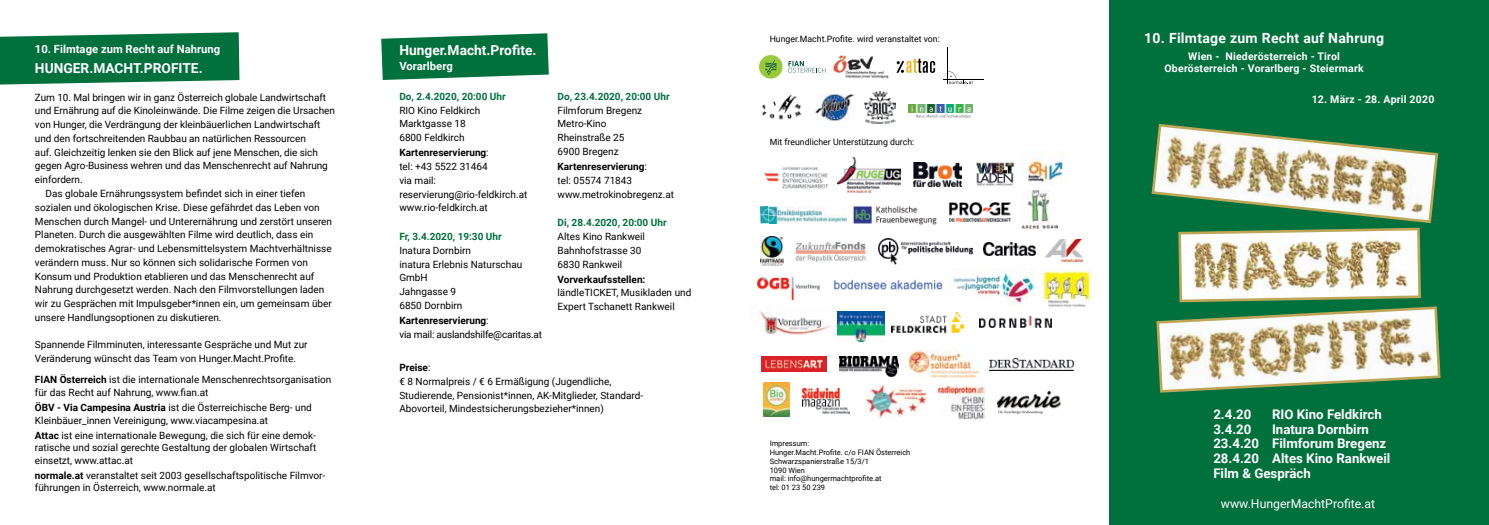
<style>
.page{position:relative;width:1489px;height:525px;background:#fff}
.page>*{position:absolute;margin:0;border:0;box-sizing:border-box;transform-origin:0 0}
.t1{font:700 14px "Roboto";letter-spacing:.02em;color:#fff}
.t2{font:700 13.75px "Roboto";color:#fff}
.t3{font:700 13.25px/14.8px "Roboto";color:#fff}
.t4{font:12.25px "Roboto";color:#fff}
.t5{font:700 11.25px "Roboto";color:#fff}
.t6{font:700 10.5px/12.2px "Roboto";letter-spacing:.02em;color:#fff;text-align:center}
.t7{font:10px/13.8px "Roboto";color:#000}
.t8{font:700 10px "Roboto";color:#00703c}
.t9{font:10px/13.8px "Roboto";letter-spacing:-.02em;color:#000}
.t10{font:700 10px "Roboto";color:#000}
.t11{font:8.75px "Roboto";color:#000}
.t12{font:7.5px/8.8px "Roboto";color:#000}
.s1{font-weight:700}
</style>
<div class="page">
<div style="left:1109px;top:0;width:379px;height:524px;background:#00703c"></div>
<svg style="left:1151px;top:123px;width:290px;height:270px"></svg>
<svg style="left:0;top:32px;width:239px;height:52px;background:#147b4b"></svg>
<img style="left:833px;top:55px;width:56px;height:24px">
<hr style="left:947px;top:47px;width:1px;height:37px;background:#000">
<hr style="left:943px;top:79px;width:40px;height:1px;background:#000">
<svg style="left:948px;top:71px;width:24px;height:13px"></svg>
<svg style="left:896px;top:59px;width:39px;height:14px"></svg>
<div style="left:759px;top:55px;width:23px;height:23px;background:#9aca3c;border-radius:50%"></div>
<svg style="left:765px;top:60px;width:11px;height:15px"></svg>
<svg style="left:788px;top:61px;width:37px;height:12px"></svg>
<svg style="left:381px;top:33px;width:168px;height:47px;background:#218255"></svg>
<img style="left:760px;top:236px;width:24px;height:29px">
<img style="left:878px;top:238px;width:94px;height:26px">
<img style="left:764px;top:166px;width:65px;height:23px">
<img style="left:837px;top:157px;width:63px;height:35px">
<img style="left:1021px;top:190px;width:36px;height:38px">
<img style="left:913px;top:162px;width:48px;height:25px">
<img style="left:853px;top:205px;width:84px;height:20px">
<img style="left:949px;top:203px;width:61px;height:18px">
<img style="left:976px;top:162px;width:39px;height:24px">
<img style="left:795px;top:242px;width:71px;height:19px">
<img style="left:1021px;top:151px;width:43px;height:32px">
<img style="left:760px;top:206px;width:86px;height:17px">
<img style="left:802px;top:388px;width:47px;height:25px">
<img style="left:761px;top:356px;width:65px;height:15px">
<img style="left:989px;top:358px;width:84px;height:12px">
<img style="left:763px;top:382px;width:26px;height:34px">
<img style="left:909px;top:349px;width:71px;height:28px">
<img style="left:839px;top:356px;width:59px;height:20px">
<img style="left:983px;top:242px;width:51px;height:14px">
<img style="left:865px;top:384px;width:62px;height:33px">
<img style="left:937px;top:385px;width:47px;height:34px">
<img style="left:997px;top:391px;width:62px;height:22px">
<img style="left:1045px;top:239px;width:36px;height:22px">
<img style="left:833px;top:279px;width:110px;height:11px">
<img style="left:979px;top:316px;width:72px;height:11px">
<img style="left:891px;top:312px;width:72px;height:20px">
<img style="left:949px;top:269px;width:86px;height:35px">
<img style="left:1042px;top:271px;width:49px;height:36px">
<img style="left:759px;top:310px;width:72px;height:25px">
<img style="left:837px;top:311px;width:47px;height:30px">
<img style="left:757px;top:277px;width:62px;height:22px">
<img style="left:908px;top:105px;width:64px;height:12px">
<img style="left:762px;top:94px;width:40px;height:26px">
<img style="left:815px;top:95px;width:39px;height:25px">
<img style="left:864px;top:91px;width:31px;height:33px">
<p class="t5" style="left:35px;top:41px;width:187px">10. Filmtage zum Recht auf Nahrung</p>
<h2 class="t2" style="left:35px;top:59px;width:169px">HUNGER.MACHT.PROFITE.</h2>
<p class="t7" style="left:35px;top:90px;width:293px">Zum 10. Mal bringen wir in ganz Österreich globale Landwirtschaft</p>
<p class="t7" style="left:35px;top:103px;width:301px">und Ernährung auf die Kinoleinwände. Die Filme zeigen die Ursachen</p>
<p class="t7" style="left:35px;top:117px;width:287px">von Hunger, die Verdrängung der kleinbäuerlichen Landwirtschaft</p>
<p class="t7" style="left:35px;top:131px;width:272px">und den fortschreitenden Raubbau an natürlichen Ressourcen</p>
<p class="t7" style="left:35px;top:145px;width:284px">auf. Gleichzeitig lenken sie den Blick auf jene Menschen, die sich</p>
<p class="t7" style="left:35px;top:158px;width:294px">gegen Agro-Business wehren und das Menschenrecht auf Nahrung</p>
<p class="t7" style="left:35px;top:172px;width:49px">einfordern.</p>
<p class="t7" style="left:46px;top:186px;width:261px">Das globale Ernährungssystem befindet sich in einer tiefen</p>
<p class="t7" style="left:35px;top:200px;width:286px">sozialen und ökologischen Krise. Diese gefährdet das Leben von</p>
<p class="t7" style="left:35px;top:213px;width:299px">Menschen durch Mangel- und Unterernährung und zerstört unseren</p>
<p class="t7" style="left:35px;top:227px;width:280px">Planeten. Durch die ausgewählten Filme wird deutlich, dass ein</p>
<p class="t7" style="left:35px;top:241px;width:298px">demokratisches Agrar- und Lebensmittelsystem Machtverhältnisse</p>
<p class="t7" style="left:35px;top:255px;width:274px">verändern muss. Nur so können sich solidarische Formen von</p>
<p class="t7" style="left:35px;top:268px;width:281px">Konsum und Produktion etablieren und das Menschenrecht auf</p>
<p class="t7" style="left:35px;top:282px;width:291px">Nahrung durchgesetzt werden. Nach den Filmvorstellungen laden</p>
<p class="t7" style="left:35px;top:296px;width:298px">wir zu Gesprächen mit Impulsgeber*innen ein, um gemeinsam über</p>
<p class="t7" style="left:35px;top:310px;width:188px">unsere Handlungsoptionen zu diskutieren.</p>
<p class="t7" style="left:35px;top:337px;width:274px">Spannende Filmminuten, interessante Gespräche und Mut zur<br>Veränderung wünscht das Team von Hunger.Macht.Profite.</p>
<p class="t7" style="left:35px;top:373px;width:298px;line-height:12.5px"><span class="s1">FIAN Österreich</span> ist die internationale Menschenrechtsorganisation für das Recht auf Nahrung, www.fian.at</p>
<p class="t7" style="left:35px;top:400px;width:278px;line-height:12.5px"><span class="s1">ÖBV - Via Campesina Austria</span> ist die Österreichische Berg- und<br>Kleinbäuer_innen Vereinigung, www.viacampesina.at</p>
<p class="t7" style="left:35px;top:428px;width:283px;line-height:12.5px;text-align:justify"><span class="s1">Attac</span> ist eine internationale Bewegung, die sich für eine demok&shy;ratische und sozial gerechte Gestaltung der globalen Wirtschaft einsetzt, www.attac.at</p>
<p class="t7" style="left:35px;top:468px;width:292px;line-height:12.5px"><span class="s1">normale.at</span> veranstaltet seit 2003 gesellschaftspolitische Filmvor&shy;führungen in Österreich, www.normale.at</p>
<h2 class="t2" style="left:399px;top:40px;width:139px">Hunger.Macht.Profite.</h2>
<p class="t5" style="left:399px;top:58px;width:55px">Vorarlberg</p>
<p class="t8" style="left:399px;top:89px;width:108px">Do, 2.4.2020, 20:00 Uhr</p>
<p class="t7" style="left:399px;top:103px;width:82px">RIO Kino Feldkirch<br>Marktgasse 18<br>6800 Feldkirch</p>
<p class="t7" style="left:399px;top:145px;width:129px"><span class="s1">Kartenreservierung</span>:<br>tel: +43 5522 31464<br>via mail: reservierung@rio-feldkirch.at www.rio-feldkirch.at</p>
<p class="t8" style="left:399px;top:229px;width:104px">Fr, 3.4.2020, 19:30 Uhr</p>
<p class="t7" style="left:399px;top:243px;width:124px">Inatura Dornbirn<br>inatura Erlebnis Naturschau<br>GmbH<br>Jahngasse 9<br>6850 Dornbirn</p>
<p class="t9" style="left:399px;top:313px;width:144px"><span class="s1">Kartenreservierung</span>:<br>via mail: auslandshilfe@caritas.at</p>
<p class="t8" style="left:557px;top:89px;width:114px">Do, 23.4.2020, 20:00 Uhr</p>
<p class="t7" style="left:557px;top:103px;width:86px">Filmforum Bregenz<br>Metro-Kino<br>Rheinstraße 25<br>6900 Bregenz</p>
<p class="t7" style="left:557px;top:159px;width:118px"><span class="s1">Kartenreservierung</span>:<br>tel: 05574 71843 www.metrokinobregenz.at</p>
<p class="t8" style="left:557px;top:215px;width:111px">Di, 28.4.2020, 20:00 Uhr</p>
<p class="t7" style="left:557px;top:229px;width:89px">Altes Kino Rankweil<br>Bahnhofstrasse 30<br>6830 Rankweil</p>
<p class="t10" style="left:557px;top:272px;width:89px">Vorverkaufsstellen:</p>
<p class="t7" style="left:557px;top:285px;width:135px">ländleTICKET, Musikladen und<br>Expert Tschanett Rankweil</p>
<p class="t7" style="left:399px;top:360px;width:245px"><span class="s1">Preise</span>:<br>€ 8 Normalpreis / € 6 Ermäßigung (Jugendliche, Studierende, Pensionist*innen, AK-Mitglieder, Standard-Abovorteil, Mindestsicherungsbezieher*innen)</p>
<p class="t11" style="left:769px;top:32px;width:172px">Hunger.Macht.Profite. wird veranstaltet von:</p>
<p class="t11" style="left:769px;top:136px;width:146px">Mit freundlicher Unterstützung durch:</p>
<p class="t12" style="left:769px;top:439px;width:142px">Impressum:<br>Hunger.Macht.Profite. c/o FIAN Österreich<br>Schwarzspanierstraße 15/3/1<br>1090 Wien<br>mail: info@hungermachtprofite.at<br>tel: 01 23 50 239</p>
<h1 class="t1" style="left:1144px;top:28px;width:241px">10. Filmtage zum Recht auf Nahrung</h1>
<p class="t6" style="left:1164px;top:50px;width:201px">Wien - Niederösterreich - Tirol<br>Oberösterreich - Vorarlberg - Steiermark</p>
<p class="t6" style="left:1311px;top:92px;width:124px">12. März - 28. April 2020</p>
<h3 class="t3" style="left:1213px;top:406px;width:40px">2.4.20</h3>
<h3 class="t3" style="left:1271px;top:406px;width:111px">RIO Kino Feldkirch</h3>
<h3 class="t3" style="left:1213px;top:421px;width:40px">3.4.20</h3>
<h3 class="t3" style="left:1213px;top:421px;width:178px;text-indent:59px">Inatura Dornbirn<br>23.4.20 Filmforum Bregenz<br>28.4.20 Altes Kino Rankweil<br>Film &amp; Gespräch</h3>
<p class="t4" style="left:1220px;top:494px;width:156px">www.HungerMachtProfite.at</p>
</div>
